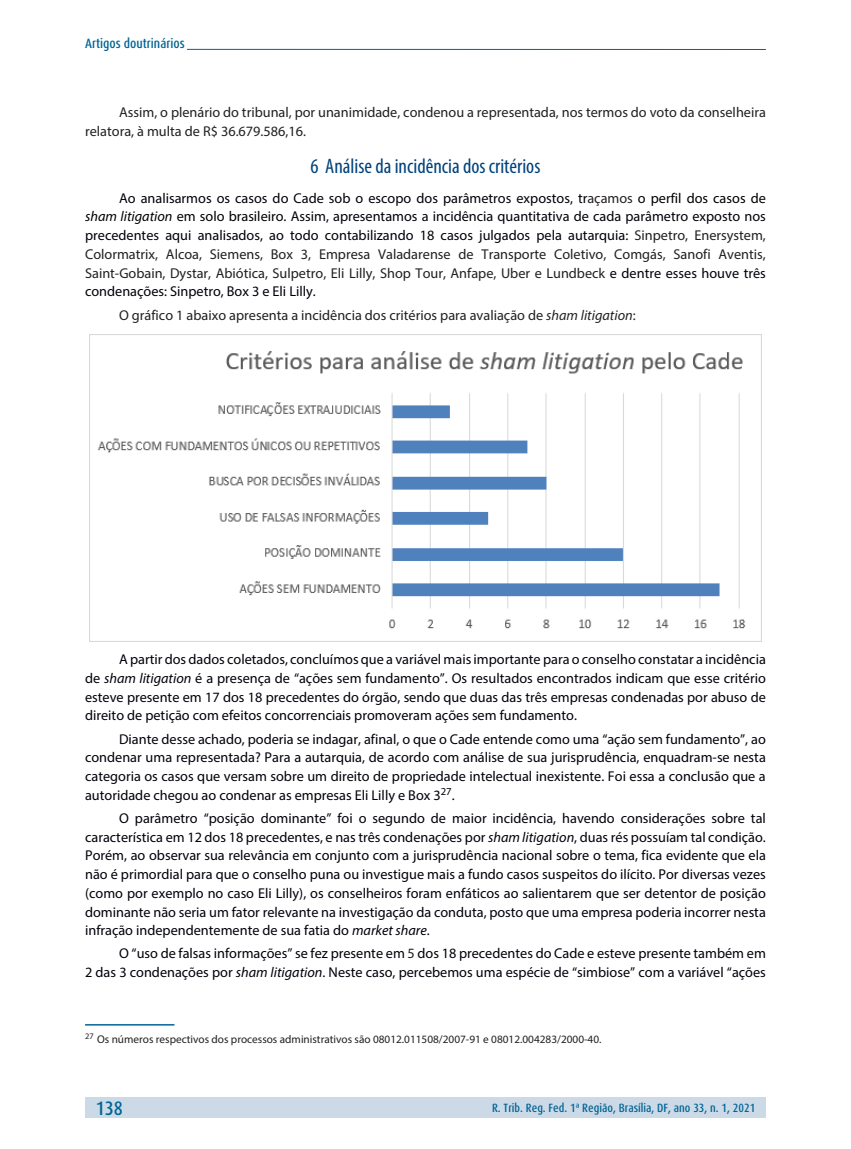
<style>
.page{position:relative;width:851px;height:1149px;background:#fff}
.page>*{position:absolute;margin:0;border:0;box-sizing:border-box;transform-origin:0 0}
._02_-_SUBTÍTULO{font:condensed 21px "Myriad Pro";color:#01427c}
.t1{font:500 condensed 19.5px "Dax Pro";color:#006494}
._03_-_TEXTO{font:14.25px/18.8px "Myriad Pro";color:#00000a;text-align:justify}
._03_-_TEXTO-2{font:14.25px/18.8px "Myriad Pro";color:#231f20}
.t2{font:500 condensed 13.5px "Dax Pro";color:#006494}
.t3{font:500 condensed 12px "Dax Pro";color:#006494}
._09_-_NOTAS_DOIS_NUM{font:11.25px "Myriad Pro";color:#231f20}
.s1{color:#231f20}
.s2{color:#000}
.s3{font-style:italic;color:#000}
.s4{font-style:italic}
</style>
<div class="page">
<hr style="left:187px;top:49px;width:578px;height:1px;background:#006494">
<div style="left:85px;top:1096px;width:680px;height:21px;background:#ccdae8"></div>
<img style="left:89px;top:335px;width:656px;height:306px">
<hr style="left:85px;top:1023px;width:89px;height:2px;background:#006494">
<p class="t2" style="left:85px;top:35px;width:101px">Artigos doutrinários</p>
<p class="_03_-_TEXTO-2" style="left:85px;top:103px;width:682px;text-indent:34px">Assim, o plenário do tribunal, por unanimidade, condenou a representada, nos termos do voto da conselheira relatora, à multa de R$ 36.679.586,16.</p>
<p class="_02_-_SUBTÍTULO" style="left:310px;top:153px;width:231px">6 Análise da incidência dos critérios</p>
<p class="_03_-_TEXTO" style="left:85px;top:188px;width:682px;text-indent:34px">Ao analisarmos os casos do Cade sob o escopo dos parâmetros expostos, tr<span class="s1">açamos</span> <span class="s2">o perfil dos casos de </span><span class="s3">sham litigation</span> <span class="s2">em solo brasileiro.</span> Assim, apresentamos a incidência quantitativa de cada parâmetro exposto nos precedentes aqui analisados, ao todo contabilizando 18 casos julgados pela autarquia: <span class="s1">Sinpetro, Enersystem, Colormatrix, Alcoa, Siemens, Box 3, Empresa Valadarense de Transporte Coletivo, Comgás, Sanofi Aventis, Saint-Gobain, Dystar, Abiótica, Sulpetro, Eli Lilly, Shop Tour, Anfape, Uber e Lundbeck</span> e dentre esses houve três condenações: Sinpetro, Box 3 e Eli Lilly.</p>
<p class="_03_-_TEXTO-2" style="left:119px;top:305px;width:518px">O gráfico 1 abaixo apresenta a incidência dos critérios para avaliação de <span class="s4">sham litigation</span>:</p>
<p class="_03_-_TEXTO" style="left:85px;top:649px;width:682px;text-indent:34px">A partir dos dados coletados, concluímos que a variável mais importante para o conselho constatar a incidência de <span class="s4">sham litigation</span> é a presença de “ações sem fundamento”. Os resultados encontrados indicam que esse critério esteve presente em 17 dos 18 precedentes do órgão, sendo que duas das três empresas condenadas por abuso de direito de petição com efeitos concorrenciais promoveram ações sem fundamento.</p>
<p class="_03_-_TEXTO" style="left:85px;top:729px;width:682px;text-indent:34px">Diante desse achado, poderia se indagar, afinal, o que o Cade entende como uma “ação sem fundamento”, ao condenar uma representada? Para a autarquia, de acordo com análise de sua jurisprudência, enquadram-se nesta categoria os casos que versam sobre um direito de propriedade intelectual inexistente. Foi essa a conclusão que a autoridade chegou ao condenar as empresas Eli Lilly e Box 3<sup>27</sup>.</p>
<p class="_03_-_TEXTO" style="left:85px;top:808px;width:682px;text-indent:34px">O parâmetro “posição dominante” foi o segundo de maior incidência, havendo considerações sobre tal característica em 12 dos 18 precedentes, e nas três condenações por <span class="s4">sham litigation</span>, duas rés possuíam tal condição.<br>Porém, ao observar sua relevância em conjunto com a jurisprudência nacional sobre o tema, fica evidente que ela não é primordial para que o conselho puna ou investigue mais a fundo casos suspeitos do ilícito. Por diversas vezes (como por exemplo no caso Eli Lilly), os conselheiros foram enfáticos ao salientarem que ser detentor de posição dominante não seria um fator relevante na investigação da conduta, posto que uma empresa poderia incorrer nesta infração independentemente de sua fatia do <span class="s4">market share</span>.</p>
<p class="_03_-_TEXTO" style="left:85px;top:943px;width:682px;text-align:right">O “uso de falsas informações” se fez presente em <span class="s1">5</span> dos 18 precedentes do Cade e esteve presente também em<br>2 das 3 condenações por <span class="s4">sham litigation</span>. Neste caso, percebemos uma espécie de “simbiose” com a variável “ações</p>
<p class="_09_-_NOTAS_DOIS_NUM" style="left:85px;top:1031px;width:517px"><sup>27</sup> Os números respectivos dos processos administrativos são 08012.011508/2007-91 e 08012.004283/2000-40.</p>
<h2 class="t1" style="left:96px;top:1094px;width:29px">138</h2>
<p class="t3" style="left:492px;top:1099px;width:264px">R. Trib. Reg. Fed. 1ª Região, Brasília, DF, ano 33, n. 1, 2021</p>
</div>
